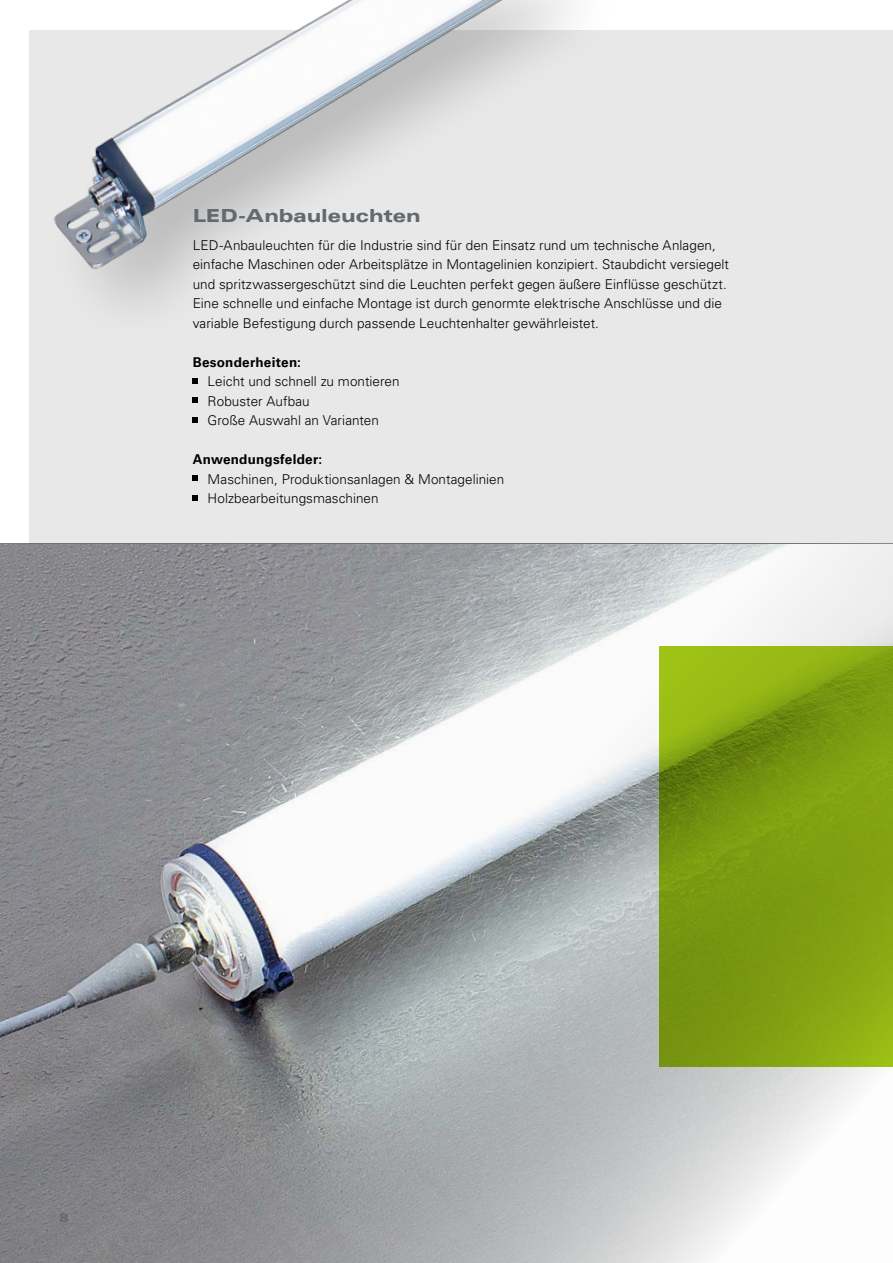
<style>
.page{position:relative;width:893px;height:1263px;background:#fff}
.page>*{position:absolute;margin:0;border:0;box-sizing:border-box;transform-origin:0 0}
.t1{font:18px "Univers LT 73 Blk Ex";letter-spacing:-.005em;color:#626a6e}
.t2{font:13.5px/19.5px "Univers LT 45 Lt";letter-spacing:.005em;color:#000}
.t3{font:13.5px "Univers LT 65 Bd";letter-spacing:.02em;color:#000}
.t4{font:12px "Univers LT 73 Blk Ex";color:#626a6e}
</style>
<div class="page">
<div style="left:30px;top:30px;width:863px;height:616px;background:#e9e8e9"></div>
<div style="left:0;top:544px;width:893px;height:719px;background:#000;opacity:.51"></div>
<svg style="left:659px;top:646px;width:234px;height:421px;background:#7f9e11"></svg>
<div style="left:41px;top:0;width:591px;height:348px;background:#000;opacity:.2"></div>
<img style="left:29px;top:0;width:558px;height:407px">
<svg style="left:193px;top:378px;width:5px;height:5px"></svg>
<svg style="left:193px;top:398px;width:5px;height:5px"></svg>
<svg style="left:193px;top:417px;width:5px;height:5px"></svg>
<svg style="left:193px;top:476px;width:5px;height:5px"></svg>
<svg style="left:193px;top:495px;width:5px;height:5px"></svg>
<h1 class="t1" style="left:193px;top:205px;width:230px">LED-Anbauleuchten</h1>
<p class="t2" style="left:193px;top:235px;width:538px">LED-Anbauleuchten für die Industrie sind für den Einsatz rund um technische Anlagen, einfache Maschinen oder Arbeitsplätze in Montagelinien konzipiert. Staubdicht versiegelt und spritzwassergeschützt sind die Leuchten perfekt gegen äußere Einflüsse geschützt.<br>Eine schnelle und einfache Montage ist durch genormte elektrische Anschlüsse und die variable Befestigung durch passende Leuchtenhalter gewährleistet.</p>
<p class="t3" style="left:193px;top:354px;width:110px">Besonderheiten:</p>
<p class="t2" style="left:208px;top:372px;width:193px">Leicht und schnell zu montieren<br>Robuster Aufbau<br>Große Auswahl an Varianten</p>
<p class="t3" style="left:193px;top:452px;width:131px">Anwendungsfelder:</p>
<p class="t2" style="left:208px;top:469px;width:298px">Maschinen, Produktionsanlagen &amp; Montagelinien<br>Holzbearbeitungsmaschinen</p>
<p class="t4" style="left:60px;top:1210px;width:10px">8</p>
</div>
